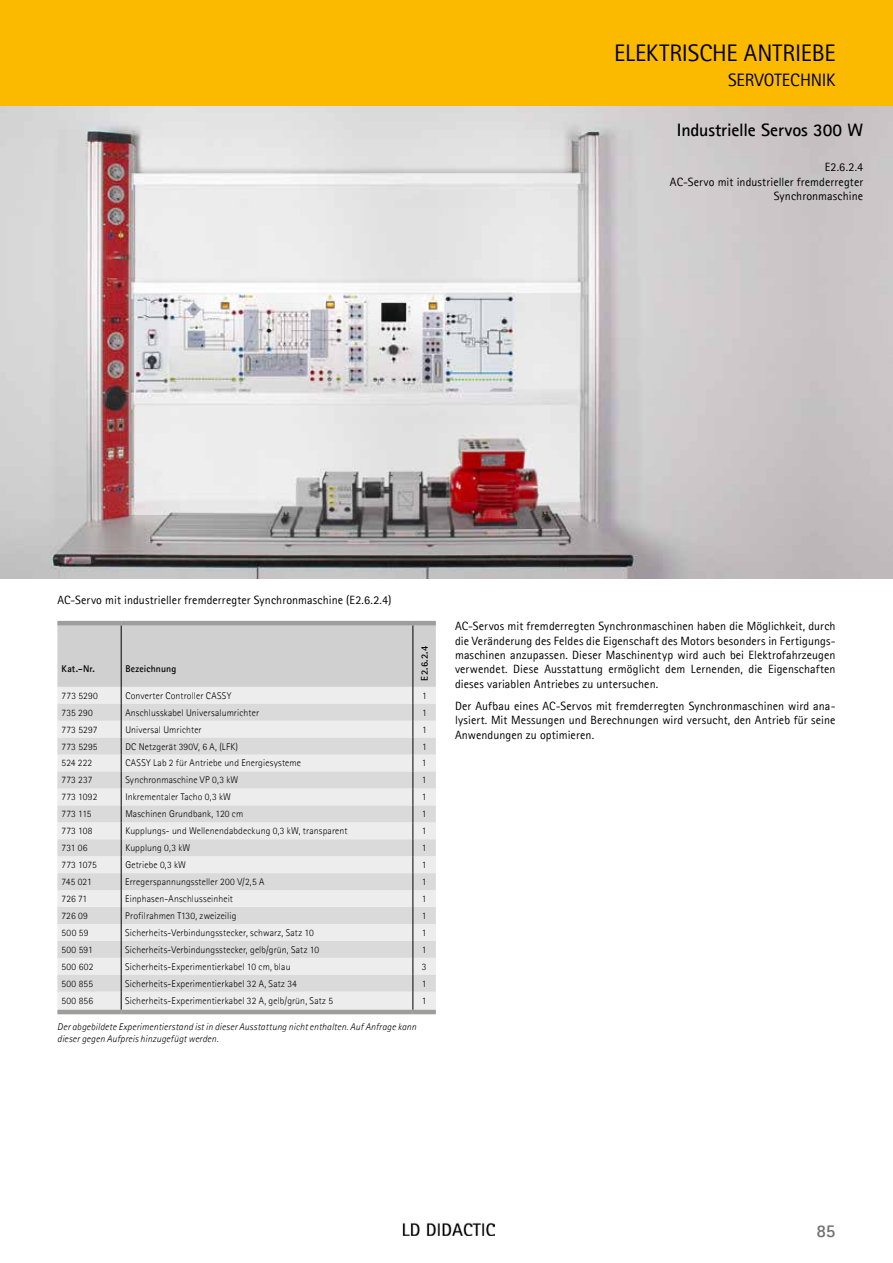
<style>
.page{position:relative;width:893px;height:1263px;background:#fff}
.page>*{position:absolute;margin:0;border:0;box-sizing:border-box;transform-origin:0 0}
.t1{font:24px "Agfa Rotis Sans Serif";letter-spacing:-.01em;color:#000}
.t2{font:700 18px "Agfa Rotis Sans Serif";letter-spacing:-.01em;color:#000}
.t3{font:18px "Agfa Rotis Sans Serif";letter-spacing:-.005em;color:#000}
.t4{font:700 18px "Agfa Rotis Sans Serif";color:#706f6f}
.t5{font:12px/14.4px "Agfa Rotis Sans Serif";letter-spacing:.01em;color:#000;text-align:justify}
.t6{font:300 9.75px "Agfa Rotis Sans Serif";letter-spacing:.015em;color:#000}
.t7{font:italic 300 9.75px/11.7px "Agfa Rotis Sans Serif";letter-spacing:.01em;color:#000}
.t8{font:700 9.75px "Agfa Rotis Sans Serif";letter-spacing:.015em;color:#000}
</style>
<div class="page">
<div style="left:0;top:0;width:893px;height:106px;background:#fbba00"></div>
<img style="left:402px;top:1222px;width:92px;height:13px">
<img style="left:0;top:106px;width:893px;height:472px">
<svg style="left:57px;top:625px;width:379px;height:385px;background:#dfdfdf"></svg>
<hr style="left:57px;top:1010px;width:64px;height:4px;background:#9d9d9c">
<hr style="left:121px;top:1010px;width:292px;height:4px;background:#9d9d9c">
<hr style="left:413px;top:1010px;width:23px;height:4px;background:#9d9d9c">
<hr style="left:57px;top:621px;width:64px;height:4px;background:#9d9d9c">
<hr style="left:121px;top:621px;width:292px;height:4px;background:#9d9d9c">
<hr style="left:413px;top:621px;width:23px;height:4px;background:#9d9d9c">
<h1 class="t1" style="left:614px;top:39px;width:223px">ELEKTRISCHE ANTRIEBE</h1>
<h2 class="t3" style="left:728px;top:69px;width:109px">SERVOTECHNIK</h2>
<h2 class="t2" style="left:677px;top:118px;width:188px">Industrielle Servos 300 W</h2>
<p class="t5" style="left:670px;top:160px;width:195px;text-align:right">E2.6.2.4<br>AC-Servo mit industrieller fremderregter<br>Synchronmaschine</p>
<p class="t5" style="left:57px;top:593px;width:336px">AC-Servo mit industrieller fremderregter Synchronmaschine (E2.6.2.4)</p>
<p class="t8" style="left:62px;top:662px;width:35px">Kat.-Nr.</p>
<p class="t8" style="left:125px;top:662px;width:52px">Bezeichnung</p>
<p class="t8" style="left:418px;top:680px;width:36px;rotate:-90deg">E2.6.2.4</p>
<p class="t6" style="left:62px;top:690px;width:38px">773 5290</p>
<p class="t6" style="left:125px;top:690px;width:108px">Converter Controller CASSY</p>
<p class="t6" style="left:422px;top:690px;width:6px">1</p>
<p class="t6" style="left:62px;top:707px;width:33px">735 290</p>
<p class="t6" style="left:125px;top:707px;width:135px">Anschlusskabel Universalumrichter</p>
<p class="t6" style="left:422px;top:707px;width:6px">1</p>
<p class="t6" style="left:62px;top:724px;width:37px">773 5297</p>
<p class="t6" style="left:125px;top:724px;width:78px">Universal Umrichter</p>
<p class="t6" style="left:422px;top:724px;width:6px">1</p>
<p class="t6" style="left:62px;top:741px;width:37px">773 5295</p>
<p class="t6" style="left:125px;top:741px;width:114px">DC Netzgerät 390V, 6 A, (LFK)</p>
<p class="t6" style="left:422px;top:741px;width:6px">1</p>
<p class="t6" style="left:62px;top:758px;width:32px">524 222</p>
<p class="t6" style="left:125px;top:758px;width:177px">CASSY Lab 2 für Antriebe und Energiesysteme</p>
<p class="t6" style="left:422px;top:758px;width:6px">1</p>
<p class="t6" style="left:62px;top:774px;width:32px">773 237</p>
<p class="t6" style="left:125px;top:774px;width:114px">Synchronmaschine VP 0,3 kW</p>
<p class="t6" style="left:422px;top:774px;width:6px">1</p>
<p class="t6" style="left:62px;top:791px;width:37px">773 1092</p>
<p class="t6" style="left:125px;top:791px;width:107px">Inkrementaler Tacho 0,3 kW</p>
<p class="t6" style="left:422px;top:791px;width:6px">1</p>
<p class="t6" style="left:62px;top:808px;width:31px">773 115</p>
<p class="t6" style="left:125px;top:808px;width:119px">Maschinen Grundbank, 120 cm</p>
<p class="t6" style="left:422px;top:808px;width:6px">1</p>
<p class="t6" style="left:62px;top:825px;width:32px">773 108</p>
<p class="t6" style="left:125px;top:825px;width:224px">Kupplungs- und Wellenendabdeckung 0,3 kW, transparent</p>
<p class="t6" style="left:422px;top:825px;width:6px">1</p>
<p class="t6" style="left:62px;top:842px;width:27px">731 06</p>
<p class="t6" style="left:125px;top:842px;width:67px">Kupplung 0,3 kW</p>
<p class="t6" style="left:422px;top:842px;width:6px">1</p>
<p class="t6" style="left:62px;top:859px;width:37px">773 1075</p>
<p class="t6" style="left:125px;top:859px;width:62px">Getriebe 0,3 kW</p>
<p class="t6" style="left:422px;top:859px;width:6px">1</p>
<p class="t6" style="left:62px;top:876px;width:32px">745 021</p>
<p class="t6" style="left:125px;top:876px;width:140px">Erregerspannungssteller 200 V/2,5 A</p>
<p class="t6" style="left:422px;top:876px;width:6px">1</p>
<p class="t6" style="left:62px;top:893px;width:27px">726 71</p>
<p class="t6" style="left:125px;top:893px;width:109px">Einphasen-Anschlusseinheit</p>
<p class="t6" style="left:422px;top:893px;width:6px">1</p>
<p class="t6" style="left:62px;top:910px;width:28px">726 09</p>
<p class="t6" style="left:125px;top:910px;width:113px">Profilrahmen T130, zweizeilig</p>
<p class="t6" style="left:422px;top:910px;width:6px">1</p>
<p class="t6" style="left:62px;top:927px;width:28px">500 59</p>
<p class="t6" style="left:125px;top:927px;width:190px">Sicherheits-Verbindungsstecker, schwarz, Satz 10</p>
<p class="t6" style="left:422px;top:927px;width:6px">1</p>
<p class="t6" style="left:62px;top:944px;width:33px">500 591</p>
<p class="t6" style="left:125px;top:944px;width:195px">Sicherheits-Verbindungsstecker, gelb/grün, Satz 10</p>
<p class="t6" style="left:422px;top:944px;width:6px">1</p>
<p class="t6" style="left:61px;top:961px;width:33px">500 602</p>
<p class="t6" style="left:125px;top:961px;width:167px">Sicherheits-Experimentierkabel 10 cm, blau</p>
<p class="t6" style="left:422px;top:961px;width:6px">3</p>
<p class="t6" style="left:61px;top:978px;width:33px">500 855</p>
<p class="t6" style="left:125px;top:978px;width:173px">Sicherheits-Experimentierkabel 32 A, Satz 34</p>
<p class="t6" style="left:422px;top:978px;width:6px">1</p>
<p class="t6" style="left:61px;top:995px;width:33px">500 856</p>
<p class="t6" style="left:125px;top:995px;width:209px">Sicherheits-Experimentierkabel 32 A, gelb/grün, Satz 5</p>
<p class="t6" style="left:422px;top:995px;width:6px">1</p>
<p class="t7" style="left:57px;top:1021px;width:361px">Der abgebildete Experimentierstand ist in dieser Ausstattung nicht enthalten. Auf Anfrage kann dieser gegen Aufpreis hinzugefügt werden.</p>
<p class="t5" style="left:455px;top:619px;width:382px">AC-Servos mit fremderregten Synchronmaschinen haben die Möglichkeit, durch die Veränderung des Feldes die Eigenschaft des Motors besonders in Fertigungs&shy;maschinen anzupassen. Dieser Maschinentyp wird auch bei Elektrofahrzeugen verwendet. Diese Ausstattung ermöglicht dem Lernenden, die Eigenschaften dieses variablen Antriebes zu untersuchen.</p>
<p class="t5" style="left:455px;top:698px;width:382px">Der Aufbau eines AC-Servos mit fremderregten Synchronmaschinen wird ana&shy;lysiert. Mit Messungen und Berechnungen wird versucht, den Antrieb für seine Anwendungen zu optimieren.</p>
<h2 class="t4" style="left:816px;top:1220px;width:21px">85</h2>
</div>
